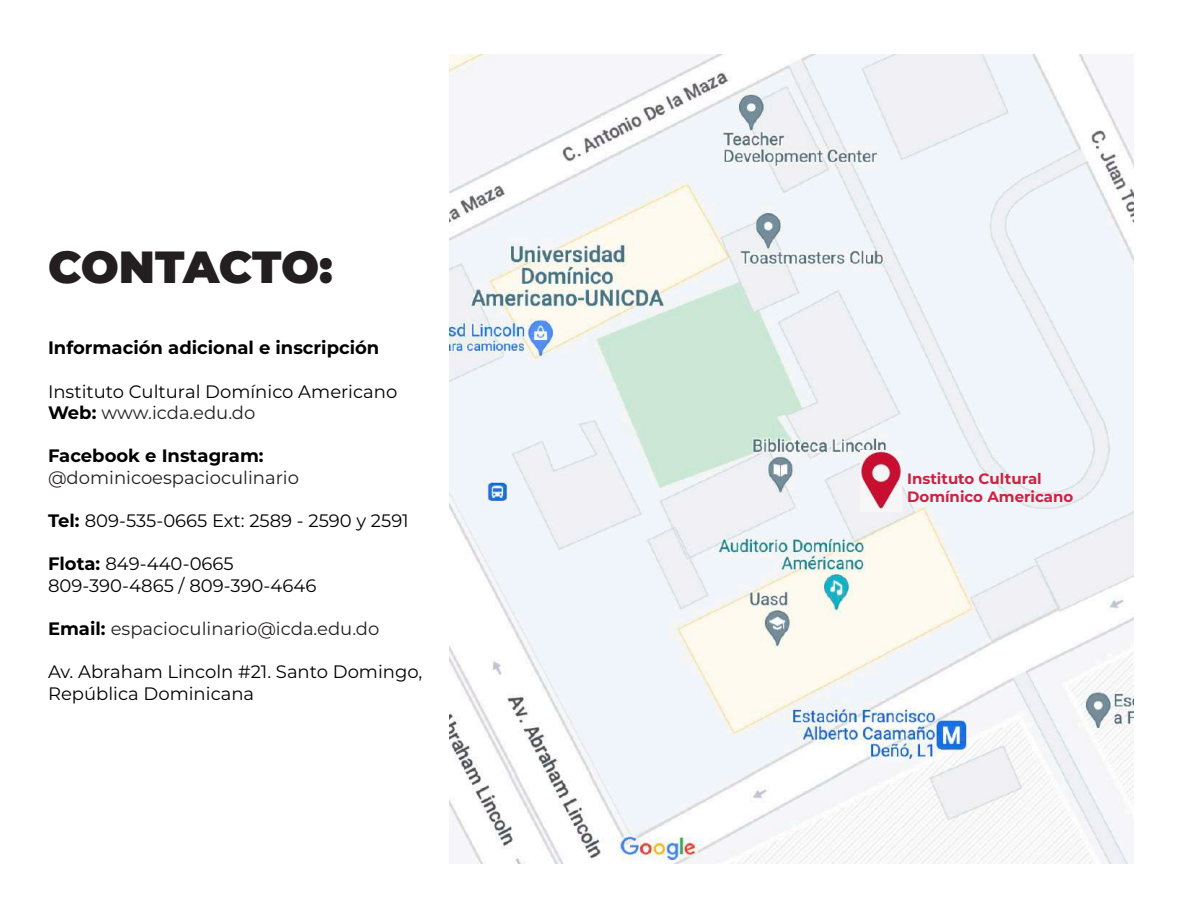
<style>
.page{position:relative;width:1188px;height:918px;background:#fff}
.page>*{position:absolute;margin:0;border:0;box-sizing:border-box;transform-origin:0 0}
.t1{font:900 45px "Montserrat";letter-spacing:-.01em;color:#231f20}
.t2{font:18px/21.6px "Montserrat";color:#000}
.t3{font:18px "Montserrat";color:#231f20}
.t4{font:700 18px "Montserrat";color:#000}
.t5{font:700 15px/18px "Montserrat";color:#cc2241}
.s1{font-weight:700}
.s2{color:#231f20}
.s3{font-weight:700;color:#000}
</style>
<div class="page">
<img style="left:450px;top:54px;width:684px;height:810px">
<img style="left:861px;top:451px;width:41px;height:61px">
<h1 class="t1" style="left:48px;top:233px;width:286px">CONTACTO:</h1>
<p class="t4" style="left:48px;top:335px;width:333px">Información adicional e inscripción</p>
<p class="t2" style="left:48px;top:380px;width:351px">Instituto Cultural Domínico Americano<br><span class="s1">Web:</span> <span class="s2">www.icda.edu.do</span></p>
<p class="t4" style="left:48px;top:443px;width:217px">Facebook e Instagram:</p>
<p class="t3" style="left:48px;top:465px;width:252px">@dominicoespacioculinario</p>
<p class="t2" style="left:48px;top:509px;width:362px"><span class="s1">Tel:</span> 809-535-0665 Ext: 2589 - 2590 y 2591</p>
<p class="t2" style="left:48px;top:553px;width:270px"><span class="s1">Flota:</span> 849-440-0665<br>809-390-4865 / 809-390-4646</p>
<p class="t3" style="left:48px;top:617px;width:333px"><span class="s3">Email:</span> espacioculinario@icda.edu.do</p>
<p class="t2" style="left:48px;top:661px;width:376px">Av. Abraham Lincoln #21. Santo Domingo,<br>República Dominicana</p>
<p class="t5" style="left:907px;top:469px;width:168px">Instituto Cultural<br>Domínico Americano</p>
</div>
